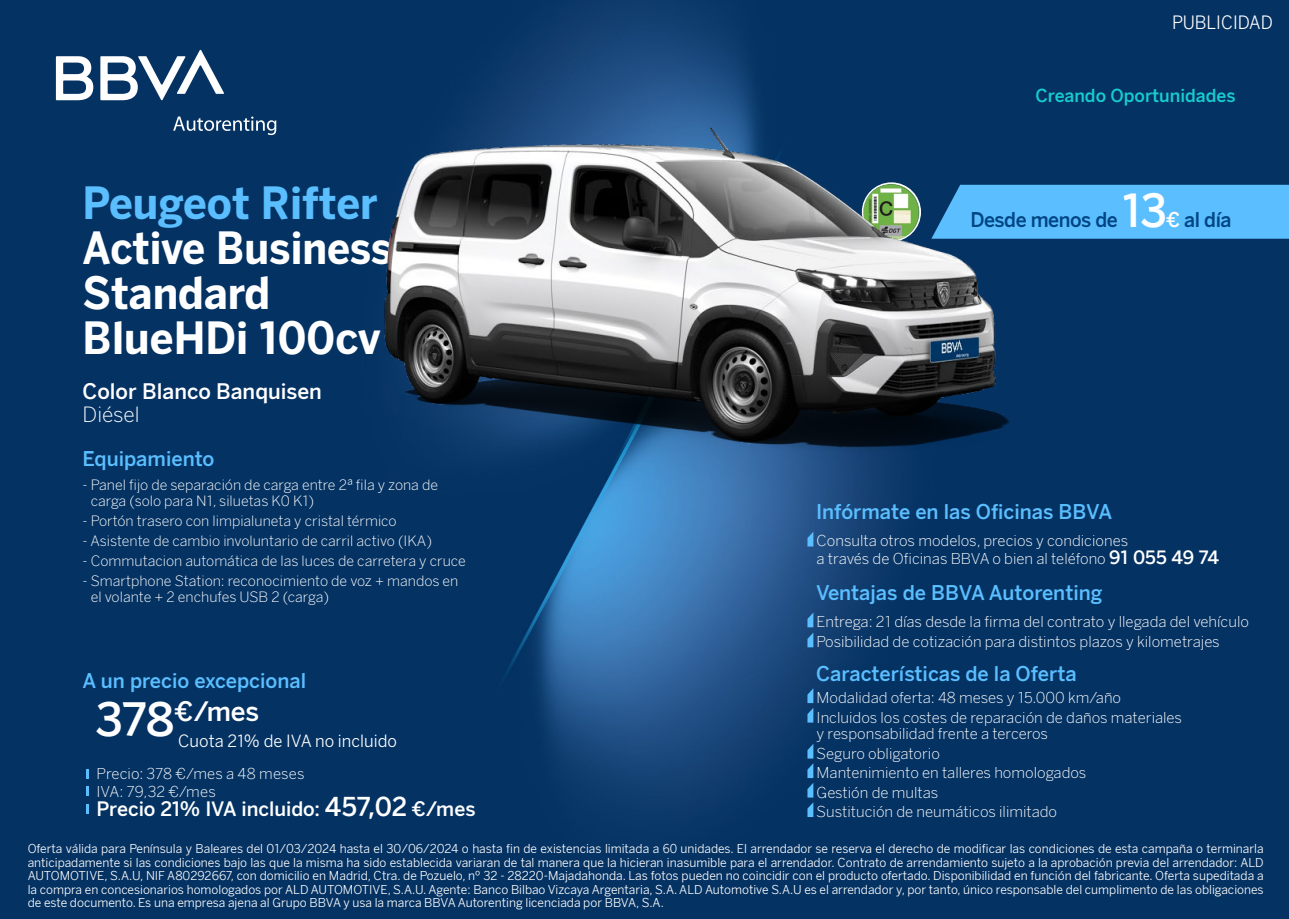
<style>
.page{position:relative;width:1289px;height:919px;background:#fff}
.page>*{position:absolute;margin:0;border:0;box-sizing:border-box;transform-origin:0 0}
.t1{font:300 44.7px "BBVA Benton Sans";color:#fff}
.t2{font:700 43.5px/45px "BBVA Benton Sans";color:#fff;scale:.92 1}
.t3{font:700 43.5px "BBVA Benton Sans";color:#5abeff;scale:.95 1}
.t4{font:300 26.25px "BBVA Benton Sans";color:#fff}
.t5{font:300 21px "BBVA Benton Sans";color:#fff}
.t6{font:300 21px "BBVA Benton Sans";color:#fff}
.t7{font:300 19.95px "BBVA Benton Sans";color:#5abeff}
.t8{font:300 19.95px "BBVA Benton Sans";letter-spacing:-.02em;color:#004482}
.t9{font:300 19.5px "BBVA Benton Sans";letter-spacing:-.005em;color:#fff}
.t10{font:18px "BBVA Benton Sans";color:#fff;scale:.95 1}
.t11{font:300 17.55px "BBVA Benton Sans";color:#18cccd}
.t12{font:16.5px "BBVA Benton Sans";color:#fff}
.t13{font:300 15px/19.5px "BBVA Benton Sans";color:#fff}
.t14{font:300 14.25px/15.8px "BBVA Benton Sans";color:#fff}
.t15{font:12px/13.5px "BBVA Benton Sans";color:#fff;text-align:justify}
.s1{font-size:45px}
.s2{font-size:25.5px}
.s3{color:#fff}
.s4{font-size:18px}
</style>
<div class="page">
<img style="left:0;top:0;width:1288px;height:918px">
<svg style="left:173px;top:116px;width:103px;height:19px;background:#3b5f85"></svg>
<svg style="left:56px;top:56px;width:37px;height:44px"></svg>
<svg style="left:100px;top:50px;width:124px;height:50px"></svg>
<svg style="left:86px;top:768px;width:3px;height:10px"></svg>
<svg style="left:86px;top:786px;width:3px;height:9px"></svg>
<svg style="left:86px;top:804px;width:3px;height:9px"></svg>
<div style="left:1076px;top:185px;width:212px;height:54px;background:#5abeff"></div>
<svg style="left:807px;top:688px;width:6px;height:34px"></svg>
<svg style="left:807px;top:743px;width:6px;height:74px"></svg>
<svg style="left:807px;top:531px;width:6px;height:15px"></svg>
<svg style="left:807px;top:612px;width:6px;height:35px"></svg>
<img style="left:274px;top:122px;width:802px;height:355px">
<h3 class="t10" style="left:1171px;top:12px;width:108px">PUBLICIDAD</h3>
<h2 class="t3" style="left:83px;top:176px;width:312px">Peugeot Rifter</h2>
<h2 class="t2" style="left:83px;top:227px;width:338px">Active Business<br>Standard<br>BlueHDi 100cv</h2>
<h3 class="t5" style="left:83px;top:378px;width:241px">Color Blanco Banquisen</h3>
<h3 class="t6" style="left:83px;top:401px;width:59px">Diésel</h3>
<h3 class="t7" style="left:83px;top:446px;width:133px">Equipamiento</h3>
<p class="t14" style="left:91px;top:477px;width:349px;text-indent:-8px">- Panel fijo de separación de carga entre 2ª fila y zona de carga (solo para N1, siluetas K0 K1)</p>
<p class="t14" style="left:83px;top:513px;width:315px">- Portón trasero con limpialuneta y cristal térmico</p>
<p class="t14" style="left:83px;top:533px;width:351px">- Asistente de cambio involuntario de carril activo (IKA)</p>
<p class="t14" style="left:83px;top:553px;width:385px">- Commutacion automática de las luces de carretera y cruce</p>
<p class="t14" style="left:91px;top:573px;width:369px;text-indent:-8px">- Smartphone Station: reconocimiento de voz + mandos en el volante + 2 enchufes USB 2 (carga)</p>
<h3 class="t7" style="left:83px;top:668px;width:225px">A un precio excepcional</h3>
<h3 class="t4" style="left:95px;top:695px;width:165px"><span class="s1">378</span>€/mes</h3>
<h3 class="t12" style="left:178px;top:731px;width:220px">Cuota 21% de IVA no incluido</h3>
<p class="t13" style="left:96px;top:764px;width:210px;line-height:18px">Precio: 378 €/mes a 48 meses<br>IVA: 79,32 €/mes</p>
<h3 class="t9" style="left:96px;top:796px;width:380px">Precio 21% IVA incluido: <span class="s2">457,02</span> €/mes</h3>
<h3 class="t11" style="left:1035px;top:85px;width:201px">Creando Oportunidades</h3>
<h1 class="t1" style="left:1121px;top:183px;width:46px">13</h1>
<h3 class="t8" style="left:1165px;top:208px;width:67px"><span class="s3">€</span> al día</h3>
<h3 class="t8" style="left:970px;top:208px;width:149px">Desde menos de</h3>
<h3 class="t7" style="left:816px;top:499px;width:298px">Infórmate en las Oficinas BBVA</h3>
<p class="t13" style="left:816px;top:532px;width:404px;line-height:17.2px">Consulta otros modelos, precios y condiciones<br>a través de Oficinas BBVA o bien al teléfono <span class="s4">91 055 49 74</span></p>
<h3 class="t7" style="left:816px;top:580px;width:288px">Ventajas de BBVA Autorenting</h3>
<p class="t13" style="left:816px;top:611px;width:434px;line-height:20px">Entrega: 21 días desde la firma del contrato y llegada del vehículo<br>Posibilidad de cotización para distintos plazos y kilometrajes</p>
<h3 class="t7" style="left:816px;top:661px;width:262px">Características de la Oferta</h3>
<p class="t13" style="left:816px;top:687px;width:367px">Modalidad oferta: 48 meses y 15.000 km/año<br>Incluidos los costes de reparación de daños materiales</p>
<p class="t13" style="left:816px;top:723px;width:271px">y responsabilidad frente a terceros<br>Seguro obligatorio<br>Mantenimiento en talleres homologados<br>Gestión de multas<br>Sustitución de neumáticos ilimitado</p>
<p class="t15" style="left:28px;top:842px;width:1237px">Oferta válida para Península y Baleares del 01/03/2024 hasta el 30/06/2024 o hasta fin de existencias limitada a 60 unidades. El arrendador se reserva el derecho de modificar las condiciones de esta campaña o terminarla anticipadamente si las condiciones bajo las que la misma ha sido establecida variaran de tal manera que la hicieran inasumible para el arrendador. Contrato de arrendamiento sujeto a la aprobación previa del arrendador: ALD AUTOMOTIVE, S.A.U, NIF A80292667, con domicilio en Madrid, Ctra. de Pozuelo, nº 32 - 28220-Majadahonda. Las fotos pueden no coincidir con el producto ofertado. Disponibilidad en función del fabricante. Oferta supeditada a la compra en concesionarios homologados por ALD AUTOMOTIVE, S.A.U. Agente: Banco Bilbao Vizcaya Argentaria, S.A. ALD Automotive S.A.U es el arrendador y, por tanto, único responsable del cumplimento de las obligaciones de este documento. Es una empresa ajena al Grupo BBVA y usa la marca BBVA Autorenting licenciada por BBVA, S.A.</p>
</div>
